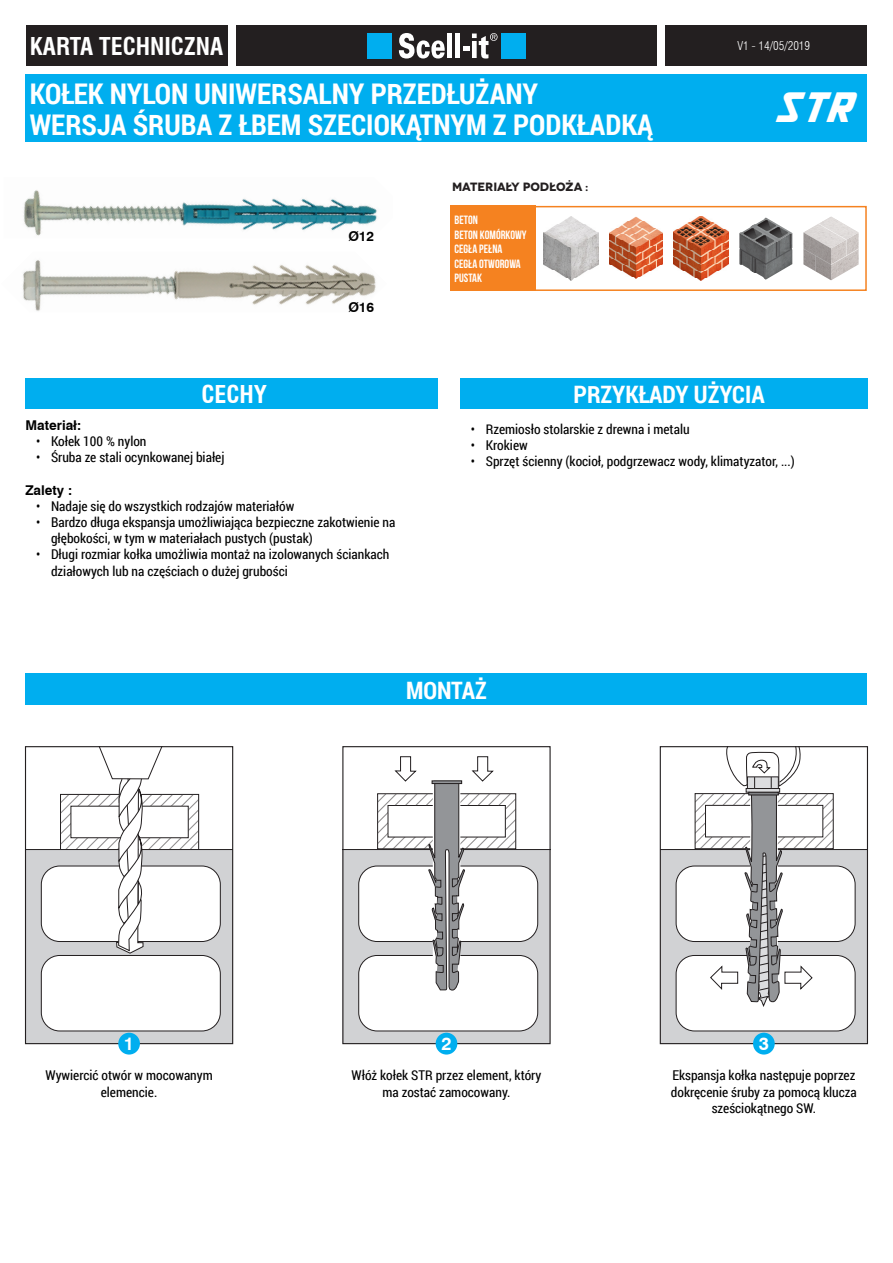
<style>
.page{position:relative;width:893px;height:1263px;background:#fff}
.page>*{position:absolute;margin:0;border:0;box-sizing:border-box;transform-origin:0 0}
.t1{font:italic 45px "Jhiaxus";color:#fff;scale:.94 1}
.t2{font:700 28.5px "Roboto Condensed";color:#fff}
.t3{font:700 24px "Roboto Condensed";color:#fff}
.t4{font:700 condensed 24px "Swiss 721 BT";color:#fff}
.t5{font:700 18px "Swiss 721 BT";color:#fff}
.t6{font:13.5px/16.2px "Roboto Condensed";color:#000;text-align:center}
.t7{font:700 13.5px "Swiss 721 BT";color:#000}
.t8{font:12px "Bebas Neue";color:#fff}
.t9{font:700 12px "Novecentowide";letter-spacing:-.015em;color:#231f20}
.t10{font:300 condensed 12px "Swiss 721 BT";color:#fff}
</style>
<div class="page">
<div style="left:665px;top:26px;width:202px;height:40px;background:#231f20"></div>
<div style="left:26px;top:74px;width:841px;height:68px;background:#00aeef"></div>
<div style="left:236px;top:26px;width:421px;height:40px;background:#231f20"></div>
<div style="left:367px;top:33px;width:25px;height:26px;background:#00aeef"></div>
<div style="left:501px;top:33px;width:25px;height:26px;background:#00aeef"></div>
<svg style="left:399px;top:33px;width:46px;height:26px"></svg>
<div style="left:447px;top:34px;width:5px;height:24px;background:#fff"></div>
<hr style="left:456px;top:34px;width:4px;height:24px;background:#fff">
<svg style="left:463px;top:33px;width:35px;height:26px"></svg>
<div style="left:26px;top:26px;width:201px;height:40px;background:#231f20"></div>
<div style="left:26px;top:378px;width:412px;height:31px;background:#00aeef"></div>
<div style="left:460px;top:378px;width:407px;height:31px;background:#00aeef"></div>
<div style="left:26px;top:673px;width:841px;height:32px;background:#00aeef"></div>
<svg style="left:803px;top:217px;width:56px;height:63px"></svg>
<img style="left:543px;top:217px;width:55px;height:63px">
<svg style="left:739px;top:218px;width:53px;height:62px"></svg>
<img style="left:23px;top:190px;width:354px;height:46px">
<img style="left:22px;top:260px;width:354px;height:51px">
<div style="left:534px;top:206px;width:333px;height:85px;border:2px solid #f58220"></div>
<div style="left:450px;top:206px;width:85px;height:85px;background:#f58220"></div>
<img style="left:609px;top:217px;width:54px;height:62px">
<img style="left:673px;top:217px;width:56px;height:63px">
<svg style="left:27px;top:748px;width:204px;height:294px"></svg>
<div style="left:25px;top:746px;width:208px;height:298px;border:1px solid #231f20"></div>
<svg style="left:344px;top:756px;width:205px;height:286px"></svg>
<div style="left:432px;top:780px;width:30px;height:4px;border:1px solid #231f20"></div>
<div style="left:342px;top:746px;width:209px;height:298px;border:1px solid #231f20"></div>
<svg style="left:662px;top:748px;width:204px;height:294px"></svg>
<div style="left:748px;top:792px;width:31px;height:3px;border:1px solid #231f20"></div>
<div style="left:660px;top:746px;width:208px;height:298px;border:1px solid #231f20"></div>
<div style="left:118px;top:1033px;width:22px;height:21px;background:#00aeef;border-radius:50%"></div>
<div style="left:436px;top:1033px;width:21px;height:21px;background:#00aeef;border-radius:50%"></div>
<div style="left:753px;top:1033px;width:22px;height:21px;background:#00aeef;border-radius:50%"></div>
<p class="t4" style="left:30px;top:32px;width:195px">KARTA TECHNICZNA</p>
<p class="t10" style="left:737px;top:39px;width:74px">V1 - 14/05/2019</p>
<p class="t2" style="left:30px;top:74px;width:510px">KOŁEK NYLON UNIWERSALNY PRZEDŁUŻANY</p>
<p class="t2" style="left:30px;top:105px;width:625px">WERSJA ŚRUBA Z ŁBEM SZECIOKĄTNYM Z PODKŁADKĄ</p>
<p class="t7" style="left:348px;top:228px;width:27px">Ø12</p>
<p class="t7" style="left:348px;top:299px;width:27px">Ø16</p>
<p class="t9" style="left:452px;top:180px;width:138px">MATERIAŁY PODŁOŻA :</p>
<p class="t8" style="left:455px;top:214px;width:25px">BETON</p>
<p class="t8" style="left:455px;top:228px;width:74px">BETON KOMÓRKOWY</p>
<p class="t8" style="left:455px;top:242px;width:49px">CEGŁA PEŁNA</p>
<p class="t8" style="left:455px;top:257px;width:68px">CEGŁA OTWOROWA</p>
<p class="t8" style="left:455px;top:271px;width:29px">PUSTAK</p>
<p class="t1" style="left:776px;top:80px;width:82px">STR</p>
<p class="t4" style="left:201px;top:379px;width:67px">CECHY</p>
<p class="t3" style="left:573px;top:377px;width:193px">PRZYKŁADY UŻYCIA</p>
<p class="t7" style="left:26px;top:417px;width:57px">Materiał:</p>
<p class="t6" style="left:36px;top:433px;width:112px">• Kołek 100 % nylon</p>
<p class="t6" style="left:36px;top:449px;width:190px">• Śruba ze stali ocynkowanej białej</p>
<p class="t7" style="left:26px;top:482px;width:48px">Zalety :</p>
<p class="t6" style="left:36px;top:497px;width:260px">• Nadaje się do wszystkich rodzajów materiałów</p>
<p class="t6" style="left:51px;top:514px;width:346px;text-align:left;text-indent:-15px">• Bardzo długa ekspansja umożliwiająca bezpieczne zakotwienie na głębokości, w tym w materiałach pustych (pustak)</p>
<p class="t6" style="left:51px;top:546px;width:340px;text-align:left;text-indent:-15px">• Długi rozmiar kołka umożliwia montaż na izolowanych ściankach działowych lub na częściach o dużej grubości</p>
<p class="t6" style="left:471px;top:420px;width:220px">• Rzemiosło stolarskie z drewna i metalu</p>
<p class="t6" style="left:471px;top:437px;width:58px">• Krokiew</p>
<p class="t6" style="left:471px;top:453px;width:325px">• Sprzęt ścienny (kocioł, podgrzewacz wody, klimatyzator, ...)</p>
<p class="t3" style="left:406px;top:673px;width:82px">MONTAŻ</p>
<p class="t5" style="left:124px;top:1033px;width:12px">1</p>
<p class="t5" style="left:441px;top:1033px;width:12px">2</p>
<p class="t5" style="left:759px;top:1033px;width:12px">3</p>
<p class="t6" style="left:45px;top:1067px;width:169px">Wywiercić otwór w mocowanym elemencie.</p>
<p class="t6" style="left:352px;top:1067px;width:191px">Włóż kołek STR przez element, który ma zostać zamocowany.</p>
<p class="t6" style="left:671px;top:1067px;width:187px">Ekspansja kołka następuje poprzez dokręcenie śruby za pomocą klucza sześciokątnego SW.</p>
</div>
